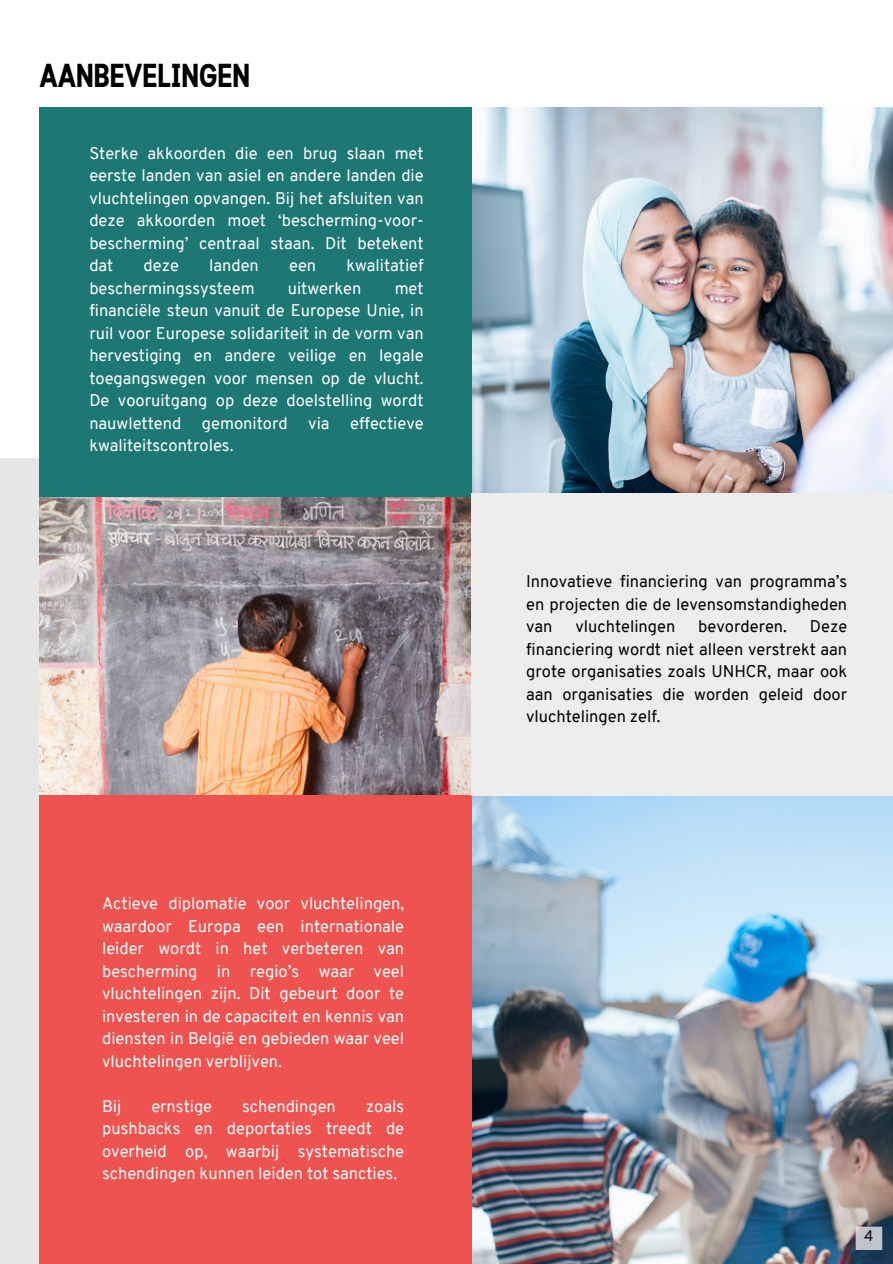
<style>
.page{position:relative;width:893px;height:1264px;background:#fff}
.page>*{position:absolute;margin:0;border:0;box-sizing:border-box;transform-origin:0 0}
.t1{font:700 33px "Cloud Cond";color:#000}
.t2{font:16.5px/22.5px "Overpass";color:#fff;text-align:justify}
.t3{font:16.5px/22.5px "Overpass";color:#000;text-align:justify}
.t4{font:15px "Overpass";color:#000}
</style>
<div class="page">
<img style="left:39px;top:497px;width:432px;height:299px">
<img style="left:471px;top:107px;width:421px;height:386px">
<img style="left:471px;top:796px;width:421px;height:467px">
<div style="left:0;top:458px;width:39px;height:805px;background:#e6e6e6"></div>
<div style="left:39px;top:107px;width:432px;height:390px;background:#1d7874"></div>
<div style="left:39px;top:796px;width:432px;height:467px;background:#ef5350"></div>
<div style="left:471px;top:493px;width:421px;height:303px;background:#ededed"></div>
<svg style="left:855px;top:1226px;width:27px;height:23px"></svg>
<p class="t1" style="left:39px;top:63px;width:212px">AANBEVELINGEN</p>
<p class="t2" style="left:89px;top:143px;width:336px">Sterke akkoorden die een brug slaan met eerste landen van asiel en andere landen die vluchtelingen opvangen. Bij het afsluiten van deze akkoorden moet ‘bescherming-voor&shy;bescherming’ centraal staan. Dit betekent dat</p>
<p class="t2" style="left:144px;top:256px;width:37px">deze</p>
<p class="t2" style="left:209px;top:256px;width:51px">landen</p>
<p class="t2" style="left:289px;top:256px;width:29px">een</p>
<p class="t2" style="left:346px;top:256px;width:79px">kwalitatief</p>
<p class="t2" style="left:89px;top:278px;width:167px">beschermingssysteem</p>
<p class="t2" style="left:288px;top:278px;width:75px">uitwerken</p>
<p class="t2" style="left:89px;top:278px;width:336px;text-indent:305px">met financiële steun vanuit de Europese Unie, in ruil voor Europese solidariteit in de vorm van hervestiging en andere veilige en legale toegangswegen voor mensen op de vlucht.<br>De vooruitgang op deze doelstelling wordt nauwlettend gemonitord via effectieve kwaliteitscontroles.</p>
<p class="t2" style="left:102px;top:893px;width:303px">Actieve diplomatie voor vluchtelingen, waardoor Europa een internationale leider wordt in het verbeteren van bescherming in regio’s waar veel vluchtelingen zijn. Dit gebeurt door te investeren in de capaciteit en kennis van diensten in België en gebieden waar veel vluchtelingen verblijven.</p>
<p class="t2" style="left:102px;top:1096px;width:21px">Bij</p>
<p class="t2" style="left:151px;top:1096px;width:62px">ernstige</p>
<p class="t2" style="left:242px;top:1096px;width:95px">schendingen</p>
<p class="t2" style="left:102px;top:1096px;width:303px;text-indent:264px">zoals pushbacks en deportaties treedt de overheid op, waarbij systematische schendingen kunnen leiden tot sancties.</p>
<p class="t3" style="left:526px;top:572px;width:322px">Innovatieve financiering van programma’s en projecten die de levensomstandigheden van</p>
<p class="t3" style="left:575px;top:617px;width:101px">vluchtelingen</p>
<p class="t3" style="left:698px;top:617px;width:90px">bevorderen.</p>
<p class="t3" style="left:526px;top:617px;width:322px;text-indent:284px">Deze financiering wordt niet alleen verstrekt aan grote organisaties zoals UNHCR, maar ook aan organisaties die worden geleid door vluchtelingen zelf.</p>
<p class="t4" style="left:864px;top:1229px;width:11px">4</p>
</div>
